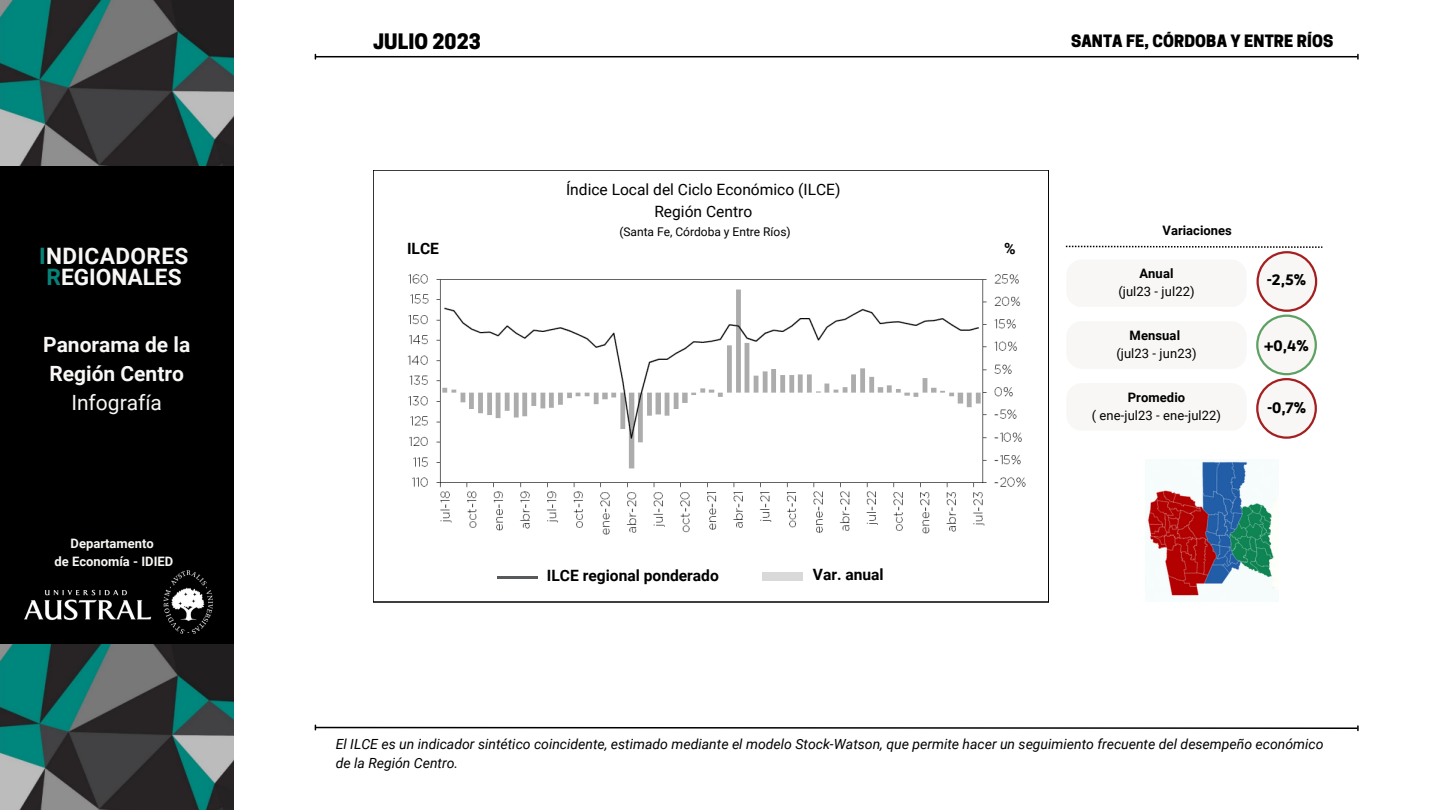
<style>
.page{position:relative;width:1440px;height:810px;background:#fff}
.page>*{position:absolute;margin:0;border:0;box-sizing:border-box;transform-origin:0 0}
.t1{font:700 22.6px "Roboto";letter-spacing:.015em;color:#f8f7f5}
.t2{font:700 21px/29.2px "Roboto";color:#f8f7f5;text-align:center}
.t3{font:21px "Roboto";color:#f8f7f5}
.t4{font:800 20px "Cooper Hewitt";letter-spacing:.005em;color:#000}
.t5{font:800 16px "Cooper Hewitt";letter-spacing:.005em;color:#000}
.t6{font:15.6px "Roboto";color:#000}
.t7{font:700 15.6px "Roboto";color:#000}
.t8{font:900 15px "Ruda";color:#000}
.t9{font:italic 14px/19.5px "Roboto";color:#000}
.t10{font:13px "Roboto";letter-spacing:.01em;color:#000}
.t11{font:700 13px "Roboto";letter-spacing:.005em;color:#000}
.t12{font:700 13px "Roboto";color:#f8f7f5}
.t13{font:12px "Roboto";color:#000}
.s1{color:#068379}
</style>
<div class="page">
<div style="left:0;top:0;width:234px;height:810px;background:#000"></div>
<img style="left:24px;top:570px;width:189px;height:64px">
<img style="left:0;top:0;width:233px;height:166px">
<img style="left:0;top:644px;width:233px;height:166px">
<hr style="left:316px;top:56px;width:1042px;height:1px;background:#000">
<svg style="left:314px;top:725px;width:1045px;height:5px"></svg>
<svg style="left:373px;top:170px;width:676px;height:432px"></svg>
<div style="left:762px;top:572px;width:41px;height:8px;background:#d9d9d9"></div>
<hr style="left:497px;top:576px;width:41px;height:3px;background:#57595b">
<img style="left:1147px;top:460px;width:127px;height:136px">
<svg style="left:1066px;top:246px;width:256px;height:193px"></svg>
<img style="left:391px;top:268px;width:640px;height:274px">
<p class="t1" style="left:39px;top:243px;width:151px"><span class="s1">I</span>NDICADORES</p>
<p class="t1" style="left:47px;top:264px;width:136px"><span class="s1">R</span>EGIONALES</p>
<p class="t2" style="left:43px;top:330px;width:149px">Panorama de la<br>Región Centro</p>
<p class="t3" style="left:71px;top:391px;width:92px">Infografía</p>
<p class="t12" style="left:71px;top:536px;width:85px">Departamento</p>
<p class="t12" style="left:54px;top:554px;width:120px">de Economía - IDIED</p>
<p class="t4" style="left:373px;top:34px;width:109px">JULIO 2023</p>
<p class="t5" style="left:1071px;top:35px;width:264px">SANTA FE, CÓRDOBA Y ENTRE RÍOS</p>
<p class="t6" style="left:566px;top:181px;width:276px">Índice Local del Ciclo Económico (ILCE)</p>
<p class="t6" style="left:654px;top:202px;width:99px">Región Centro</p>
<p class="t13" style="left:619px;top:225px;width:173px">(Santa Fe, Córdoba y Entre Ríos)</p>
<p class="t7" style="left:407px;top:240px;width:33px">ILCE</p>
<p class="t7" style="left:1004px;top:240px;width:13px">%</p>
<p class="t7" style="left:547px;top:567px;width:173px">ILCE regional ponderado</p>
<p class="t7" style="left:813px;top:566px;width:72px">Var. anual</p>
<p class="t11" style="left:1163px;top:223px;width:71px">Variaciones</p>
<p class="t11" style="left:1139px;top:266px;width:36px">Anual</p>
<p class="t10" style="left:1118px;top:284px;width:78px">(jul23 - jul22)</p>
<p class="t11" style="left:1130px;top:328px;width:52px">Mensual</p>
<p class="t10" style="left:1116px;top:346px;width:82px">(jul23 - jun23)</p>
<p class="t11" style="left:1128px;top:390px;width:59px">Promedio</p>
<p class="t10" style="left:1092px;top:408px;width:131px">( ene-jul23 - ene-jul22)</p>
<p class="t8" style="left:1267px;top:271px;width:40px">-2,5%</p>
<p class="t8" style="left:1264px;top:337px;width:46px">+0,4%</p>
<p class="t8" style="left:1267px;top:399px;width:40px">-0,7%</p>
<p class="t9" style="left:336px;top:734px;width:989px">El ILCE es un indicador sintético coincidente, estimado mediante el modelo Stock-Watson, que permite hacer un seguimiento frecuente del desempeño económico de la Región Centro.</p>
</div>
